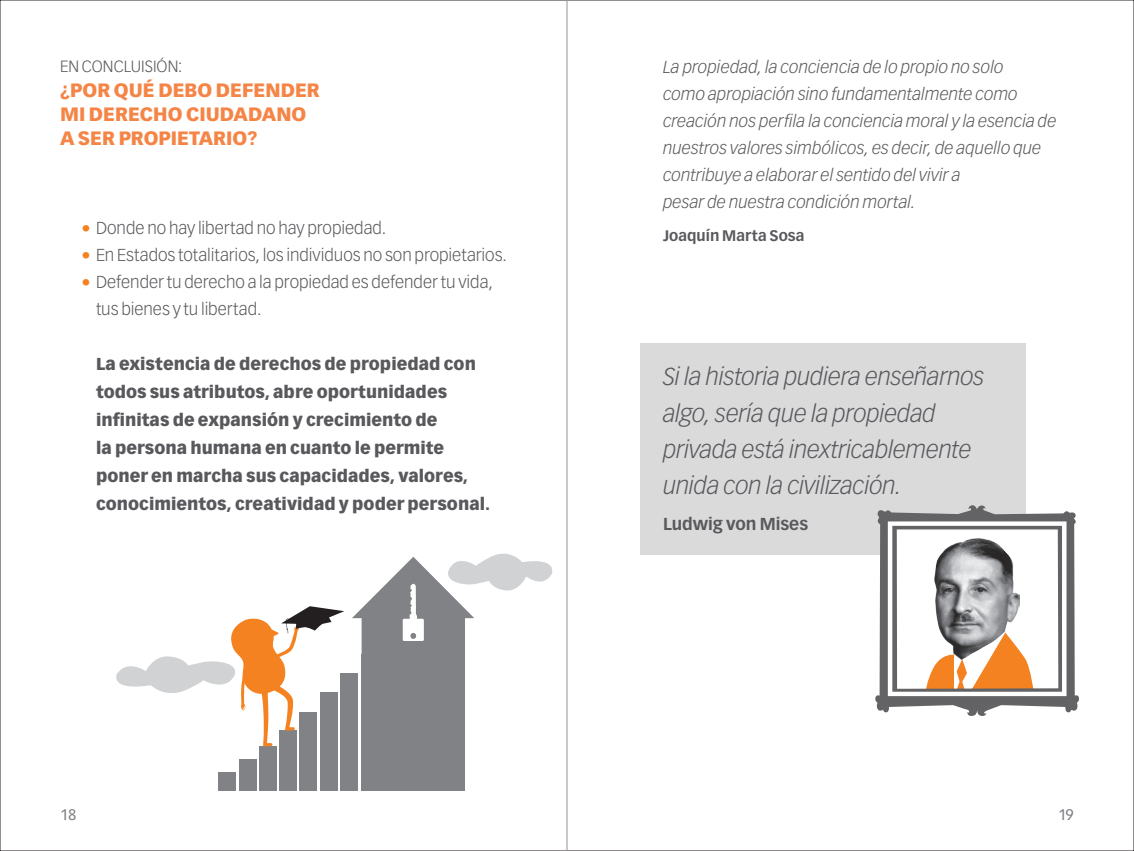
<style>
.page{position:relative;width:1134px;height:851px;background:#fff}
.page>*{position:absolute;margin:0;border:0;box-sizing:border-box;transform-origin:0 0}
.t1{font:700 40px "Vectora LT Std";color:#f58220}
.t2{font:italic 300 24px/36px "Vectora LT Std";letter-spacing:-.015em;color:#59595d}
.t3{font:900 19px/24px "Vectora LT Std";color:#f58547}
.t4{font:italic 300 17px/27px "Vectora LT Std";color:#59595d}
.t5{font:900 17px/28px "Vectora LT Std";color:#59595d}
.t6{font:300 17px/27px "Vectora LT Std";color:#59595d}
.t7{font:700 17px "Vectora LT Std";color:#59595d}
.t8{font:300 16px "Vectora LT Std";color:#59595d}
.t9{font:700 15px "Vectora LT Std";letter-spacing:.005em;color:#59595d}
.t10{font:15px "Vectora LT Std";color:#7c7c81}
</style>
<div class="page">
<div style="left:640px;top:343px;width:385px;height:211px;background:#dbdadb"></div>
<div style="left:362px;top:654px;width:103px;height:136px;background:#808285"></div>
<div style="left:341px;top:673px;width:17px;height:117px;background:#808285"></div>
<div style="left:321px;top:692px;width:17px;height:98px;background:#808285"></div>
<div style="left:300px;top:712px;width:17px;height:78px;background:#808285"></div>
<div style="left:280px;top:730px;width:17px;height:60px;background:#808285"></div>
<div style="left:259px;top:746px;width:17px;height:44px;background:#808285"></div>
<div style="left:239px;top:759px;width:17px;height:31px;background:#808285"></div>
<div style="left:219px;top:772px;width:17px;height:18px;background:#808285"></div>
<svg style="left:116px;top:606px;width:228px;height:140px"></svg>
<svg style="left:352px;top:553px;width:201px;height:102px"></svg>
<hr style="left:414px;top:583px;width:1px;height:36px;background:#fff">
<hr style="left:413px;top:583px;width:1px;height:36px;background:#fff">
<svg style="left:875px;top:504px;width:204px;height:212px;fill:#636366"></svg>
<svg style="left:888px;top:521px;width:178px;height:176px"></svg>
<hr style="left:567px;top:0;width:1px;height:850px;background:#939598">
<p class="t8" style="left:60px;top:58px;width:124px">EN CONCLUISIÓN:</p>
<p class="t3" style="left:60px;top:77px;width:261px">¿POR QUÉ DEBO DEFENDER<br>MI DERECHO CIUDADANO<br>A SER PROPIETARIO?</p>
<h1 class="t1" style="left:80px;top:201px;width:13px">·</h1>
<p class="t6" style="left:96px;top:214px;width:292px">Donde no hay libertad no hay propiedad.</p>
<h1 class="t1" style="left:80px;top:228px;width:13px">·</h1>
<p class="t6" style="left:96px;top:241px;width:412px">En Estados totalitarios, los individuos no son propietarios.</p>
<h1 class="t1" style="left:80px;top:255px;width:13px">·</h1>
<p class="t6" style="left:96px;top:268px;width:398px">Defender tu derecho a la propiedad es defender tu vida, tus bienes y tu libertad.</p>
<p class="t5" style="left:96px;top:349px;width:396px">La existencia de derechos de propiedad con todos sus atributos, abre oportunidades infinitas de expansión y crecimiento de<br>la persona humana en cuanto le permite poner en marcha sus capacidades, valores, conocimientos, creatividad y poder personal.</p>
<p class="t4" style="left:663px;top:54px;width:395px">La propiedad, la conciencia de lo propio no solo<br>como apropiación sino fundamentalmente como creación nos perfila la conciencia moral y la esencia de nuestros valores simbólicos, es decir, de aquello que contribuye a elaborar el sentido del vivir a<br>pesar de nuestra condición mortal.</p>
<p class="t9" style="left:663px;top:227px;width:143px">Joaquín Marta Sosa</p>
<h2 class="t2" style="left:663px;top:359px;width:323px">Si la historia pudiera enseñarnos algo, sería que la propiedad privada está inextricablemente unida con la civilización.</h2>
<p class="t7" style="left:663px;top:513px;width:147px">Ludwig von Mises</p>
<p class="t10" style="left:60px;top:806px;width:18px">18</p>
<p class="t10" style="left:1058px;top:806px;width:17px">19</p>
</div>
